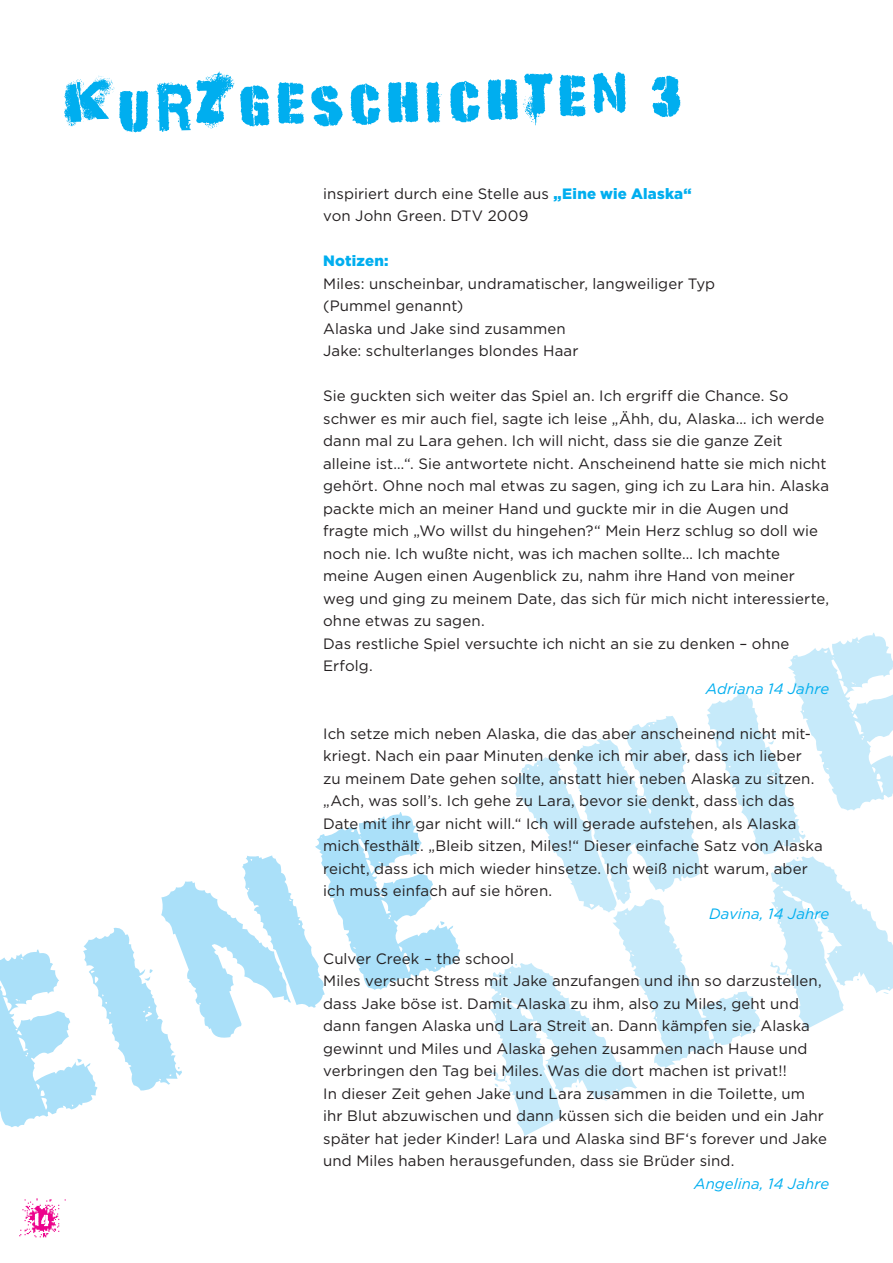
<style>
.page{position:relative;width:893px;height:1263px;background:#fff}
.page>*{position:absolute;margin:0;border:0;box-sizing:border-box;transform-origin:0 0}
.t1{font:15px/22.5px "Gotham";letter-spacing:.005em;color:#231f20}
.t2{font:italic 15px "Gotham";letter-spacing:.005em;color:#00aeef}
.t3{font:900 15px "Gotham";letter-spacing:.015em;color:#00aeef}
.s1{font-weight:900;color:#00aeef}
</style>
<div class="page">
<svg style="left:808px;top:633px;width:83px;height:21px"></svg>
<svg style="left:0;top:812px;width:460px;height:315px"></svg>
<svg style="left:489px;top:654px;width:404px;height:482px"></svg>
<img style="left:19px;top:1198px;width:47px;height:40px">
<svg style="left:35px;top:1213px;width:14px;height:13px"></svg>
<svg style="left:64px;top:71px;width:616px;height:61px"></svg>
<p class="t1" style="left:323px;top:182px;width:370px">inspiriert durch eine Stelle aus <span class="s1">„Eine wie Alaska“ </span>von John Green. DTV 2009</p>
<p class="t3" style="left:323px;top:252px;width:67px">Notizen:</p>
<p class="t1" style="left:323px;top:272px;width:394px">Miles: unscheinbar, undramatischer, langweiliger Typ (Pummel genannt)<br>Alaska und Jake sind zusammen<br>Jake: schulterlanges blondes Haar</p>
<p class="t1" style="left:323px;top:384px;width:508px">Sie guckten sich weiter das Spiel an. Ich ergriff die Chance. So schwer es mir auch fiel, sagte ich leise „Ähh, du, Alaska… ich werde dann mal zu Lara gehen. Ich will nicht, dass sie die ganze Zeit alleine ist…“. Sie antwortete nicht. Anscheinend hatte sie mich nicht gehört. Ohne noch mal etwas zu sagen, ging ich zu Lara hin. Alaska packte mich an meiner Hand und guckte mir in die Augen und fragte mich „Wo willst du hingehen?“ Mein Herz schlug so doll wie noch nie. Ich wußte nicht, was ich machen sollte… Ich machte meine Augen einen Augenblick zu, nahm ihre Hand von meiner weg und ging zu meinem Date, das sich für mich nicht interessierte, ohne etwas zu sagen.<br>Das restliche Spiel versuchte ich nicht an sie zu denken – ohne Erfolg.</p>
<p class="t2" style="left:706px;top:680px;width:125px">Adriana 14 Jahre</p>
<p class="t1" style="left:323px;top:722px;width:501px">Ich setze mich neben Alaska, die das aber anscheinend nicht mit&shy;kriegt. Nach ein paar Minuten denke ich mir aber, dass ich lieber zu meinem Date gehen sollte, anstatt hier neben Alaska zu sitzen. „Ach, was soll’s. Ich gehe zu Lara, bevor sie denkt, dass ich das Date mit ihr gar nicht will.“ Ich will gerade aufstehen, als Alaska mich festhält. „Bleib sitzen, Miles!“ Dieser einfache Satz von Alaska reicht, dass ich mich wieder hinsetze. Ich weiß nicht warum, aber ich muss einfach auf sie hören.</p>
<p class="t2" style="left:709px;top:905px;width:122px">Davina, 14 Jahre</p>
<p class="t1" style="left:323px;top:947px;width:505px">Culver Creek – the school<br>Miles versucht Stress mit Jake anzufangen und ihn so darzustellen, dass Jake böse ist. Damit Alaska zu ihm, also zu Miles, geht und dann fangen Alaska und Lara Streit an. Dann kämpfen sie, Alaska gewinnt und Miles und Alaska gehen zusammen nach Hause und verbringen den Tag bei Miles. Was die dort machen ist privat!!<br>In dieser Zeit gehen Jake und Lara zusammen in die Toilette, um ihr Blut abzuwischen und dann küssen sich die beiden und ein Jahr später hat jeder Kinder! Lara und Alaska sind BF‘s forever und Jake und Miles haben herausgefunden, dass sie Brüder sind.</p>
<p class="t2" style="left:694px;top:1175px;width:136px">Angelina, 14 Jahre</p>
</div>
